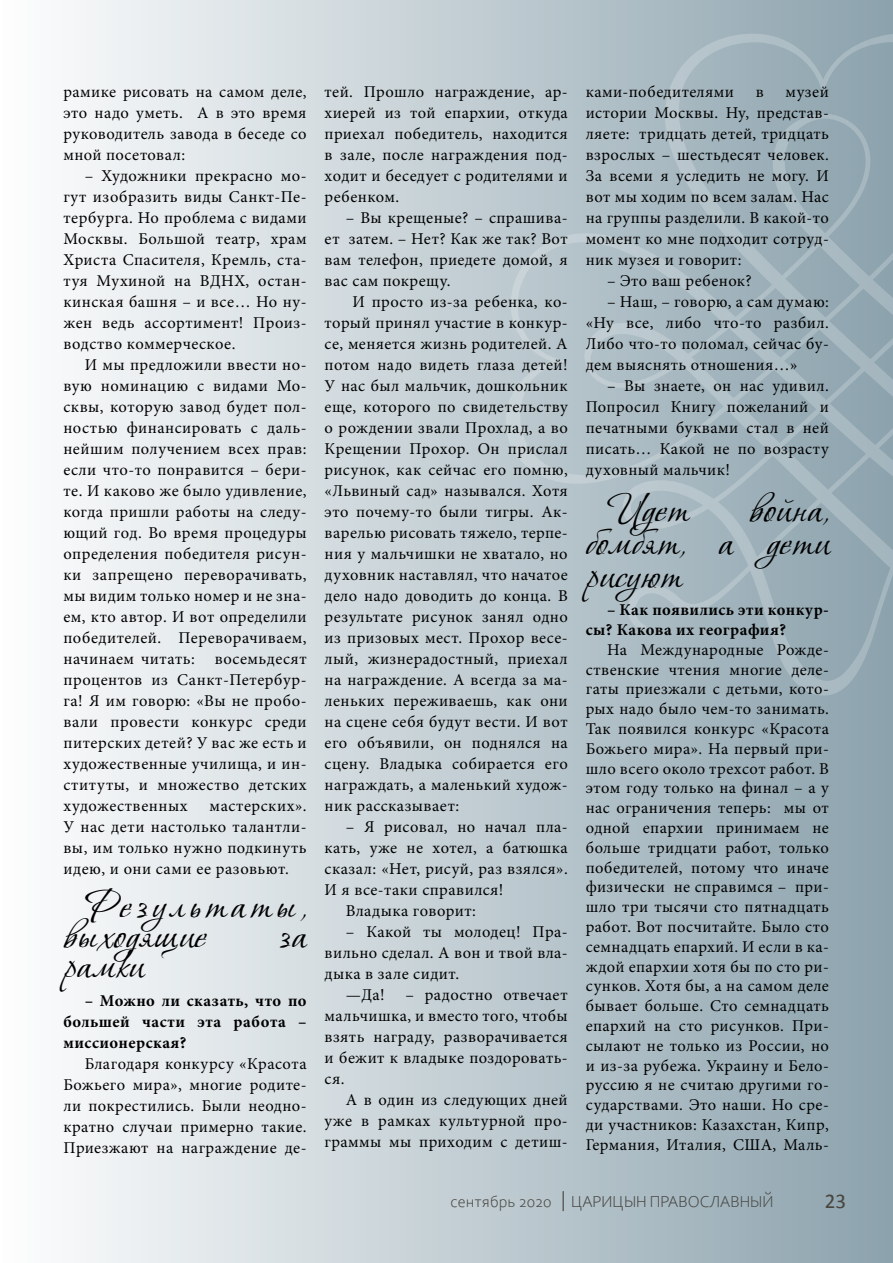
<style>
.page{position:relative;width:893px;height:1263px;background:#fff}
.page>*{position:absolute;margin:0;border:0;box-sizing:border-box;transform-origin:0 0}
.t1{font:45px/33px "Vera Crouz";letter-spacing:.025em;color:#000;text-align:justify}
.t2{font:45px "Vera Crouz";letter-spacing:.105em;color:#000}
.t3{font:21px "Calibri";color:#49453f}
.t4{font:16.5px/21px "Minion Pro";letter-spacing:.025em;color:#000;text-align:justify}
.t5{font:700 16.5px/21px "Minion Pro";letter-spacing:.025em;color:#000;text-align:justify}
.t6{font:300 16.5px "Corbel";color:#49453f}
</style>
<div class="page">
<div style="left:2px;top:0;width:891px;height:1263px;background:linear-gradient(to right,#fdfefe,#8ca2ad)"></div>
<svg style="left:504px;top:32px;width:389px;height:665px;background:#a7b8c0"></svg>
<svg style="left:563px;top:1191px;width:1px;height:20px"></svg>
<p class="t4" style="left:63px;top:81px;width:245px">рамике рисовать на самом деле, это надо уметь. А в это время руководитель завода в беседе со мной посетовал:</p>
<p class="t4" style="left:63px;top:165px;width:245px;text-indent:21px">– Художники прекрасно мо&shy;гут изобразить виды Санкт-Пе&shy;тербурга. Но проблема с видами Москвы. Большой театр, храм Христа Спасителя, Кремль, ста&shy;туя Мухиной на ВДНХ, остан&shy;кинская башня – и все… Но ну&shy;жен ведь ассортимент! Произ&shy;водство коммерческое.</p>
<p class="t4" style="left:63px;top:354px;width:245px;text-indent:21px">И мы предложили ввести но&shy;вую номинацию с видами Мо&shy;сквы, которую завод будет пол&shy;ностью финансировать с даль&shy;нейшим получением всех прав: если что-то понравится – бери&shy;те. И каково же было удивление, когда пришли работы на следу&shy;ющий год. Во время процедуры определения победителя рисун&shy;ки запрещено переворачивать, мы видим только номер и не зна&shy;ем, кто автор. И вот определили победителей. Переворачиваем, начинаем читать: восемьдесят процентов из Санкт-Петербур&shy;га! Я им говорю: «Вы не пробо&shy;вали провести конкурс среди питерских детей? У вас же есть и художественные училища, и ин&shy;ституты, и множество детских художественных</p>
<p class="t4" style="left:63px;top:795px;width:245px;text-indent:146px">мастерских».<br>У нас дети настолько талантли&shy;вы, им только нужно подкинуть идею, и они сами ее разовьют.</p>
<h1 class="t2" style="left:85px;top:882px;width:223px">Результаты,</h1>
<h1 class="t1" style="left:63px;top:922px;width:144px">выходящие</h1>
<h1 class="t1" style="left:279px;top:922px;width:29px">за</h1>
<h1 class="t1" style="left:63px;top:952px;width:81px">рамки</h1>
<p class="t5" style="left:63px;top:990px;width:245px;text-indent:21px">– Можно ли сказать, что по большей части эта работа – миссионерская?</p>
<p class="t4" style="left:63px;top:1054px;width:245px;text-indent:21px">Благодаря конкурсу «Красота Божьего мира», многие родите&shy;ли покрестились. Были неодно&shy;кратно случаи примерно такие.<br>Приезжают на награждение де-</p>
<p class="t4" style="left:586px;top:82px;width:150px">ками-победителями</p>
<p class="t4" style="left:756px;top:82px;width:10px">в</p>
<p class="t4" style="left:325px;top:81px;width:245px">тей. Прошло награждение, ар&shy;хиерей из той епархии, откуда приехал победитель, находится в зале, после награждения под&shy;ходит и беседует с родителями и ребенком.</p>
<p class="t4" style="left:325px;top:207px;width:245px;text-indent:21px">– Вы крещеные? – спрашива&shy;ет затем. – Нет? Как же так? Вот вам телефон, приедете домой, я вас сам покрещу.</p>
<p class="t4" style="left:325px;top:291px;width:245px;text-indent:28px">И просто из-за ребенка, ко&shy;торый принял участие в конкур&shy;се, меняется жизнь родителей. А потом надо видеть глаза детей!<br>У нас был мальчик, дошкольник еще, которого по свидетельству о рождении звали Прохлад, а во Крещении Прохор. Он прислал рисунок, как сейчас его помню, «Львиный сад» назывался. Хотя это почему-то были тигры. Ак&shy;варелью рисовать тяжело, терпе&shy;ния у мальчишки не хватало, но духовник наставлял, что начатое дело надо доводить до конца. В результате рисунок занял одно из призовых мест. Прохор весе&shy;лый, жизнерадостный, приехал на награждение. А всегда за ма&shy;леньких переживаешь, как они на сцене себя будут вести. И вот его объявили, он поднялся на сцену. Владыка собирается его награждать, а маленький худож&shy;ник рассказывает:</p>
<p class="t4" style="left:346px;top:817px;width:223px">– Я рисовал, но начал пла-</p>
<p class="t4" style="left:325px;top:838px;width:245px">кать, уже не хотел, а батюшка</p>
<p class="t4" style="left:325px;top:859px;width:245px">сказал: «Нет, рисуй, раз взялся».</p>
<p class="t4" style="left:325px;top:880px;width:180px">И я все-таки справился!</p>
<p class="t4" style="left:346px;top:901px;width:131px">Владыка говорит:</p>
<p class="t4" style="left:346px;top:922px;width:223px">– Какой ты молодец! Пра-</p>
<p class="t4" style="left:325px;top:943px;width:245px">вильно сделал. А вон и твой вла-</p>
<p class="t4" style="left:325px;top:964px;width:136px">дыка в зале сидит.</p>
<p class="t4" style="left:346px;top:985px;width:40px">—Да!</p>
<p class="t4" style="left:586px;top:82px;width:245px;text-indent:200px">музей истории Москвы. Ну, представ&shy;ляете: тридцать детей, тридцать взрослых – шестьдесят человек.<br>За всеми я уследить не могу. И вот мы ходим по всем залам. Нас на группы разделили. В какой-то момент ко мне подходит сотруд&shy;ник музея и говорит:</p>
<p class="t4" style="left:607px;top:271px;width:146px">– Это ваш ребенок?</p>
<p class="t4" style="left:586px;top:292px;width:245px;text-indent:21px">– Наш, – говорю, а сам думаю: «Ну все, либо что-то разбил.<br>Либо что-то поломал, сейчас бу&shy;дем выяснять отношения…»</p>
<p class="t4" style="left:586px;top:376px;width:245px;text-indent:21px">– Вы знаете, он нас удивил.<br>Попросил Книгу пожеланий и печатными буквами стал в ней писать… Какой не по возрасту духовный мальчик!</p>
<h1 class="t1" style="left:607px;top:496px;width:83px">Идет</h1>
<h1 class="t1" style="left:586px;top:496px;width:245px;text-indent:164px">война, бомбят, а дети рисуют</h1>
<p class="t5" style="left:586px;top:600px;width:245px;line-height:19.8px;text-indent:21px">– Как появились эти конкур&shy;сы? Какова их география?</p>
<p class="t4" style="left:586px;top:640px;width:245px;line-height:19.8px;text-indent:21px">На Международные Рожде&shy;ственские чтения многие деле&shy;гаты приезжали с детьми, кото&shy;рых надо было чем-то занимать.<br>Так появился конкурс «Красота Божьего мира». На первый при&shy;шло всего около трехсот работ. В этом году только на финал – а у нас ограничения теперь: мы от одной епархии принимаем не больше тридцати работ, только победителей, потому что иначе физически не справимся – при&shy;шло три тысячи сто пятнадцать работ. Вот посчитайте. Было сто семнадцать епархий. И если в ка&shy;ждой епархии хотя бы по сто ри&shy;сунков. Хотя бы, а на самом деле бывает больше. Сто семнадцать епархий на сто рисунков. При&shy;сылают не только из России, но и из-за рубежа. Украину и Бело&shy;руссию я не считаю другими го&shy;сударствами. Это наши. Но сре&shy;ди участников: Казахстан, Кипр, Германия, Италия, США, Маль-</p>
<p class="t6" style="left:450px;top:1191px;width:324px">сентябрь 2020 ЦАРИЦЫН ПРАВОСЛАВНЫЙ</p>
<p class="t3" style="left:825px;top:1188px;width:23px">23</p>
<p class="t4" style="left:325px;top:985px;width:245px;text-indent:81px">– радостно отвечает мальчишка, и вместо того, чтобы взять награду, разворачивается и бежит к владыке поздоровать&shy;ся.</p>
<p class="t4" style="left:325px;top:1090px;width:245px;text-indent:21px">А в один из следующих дней уже в рамках культурной про&shy;граммы мы приходим с детиш-</p>
</div>
